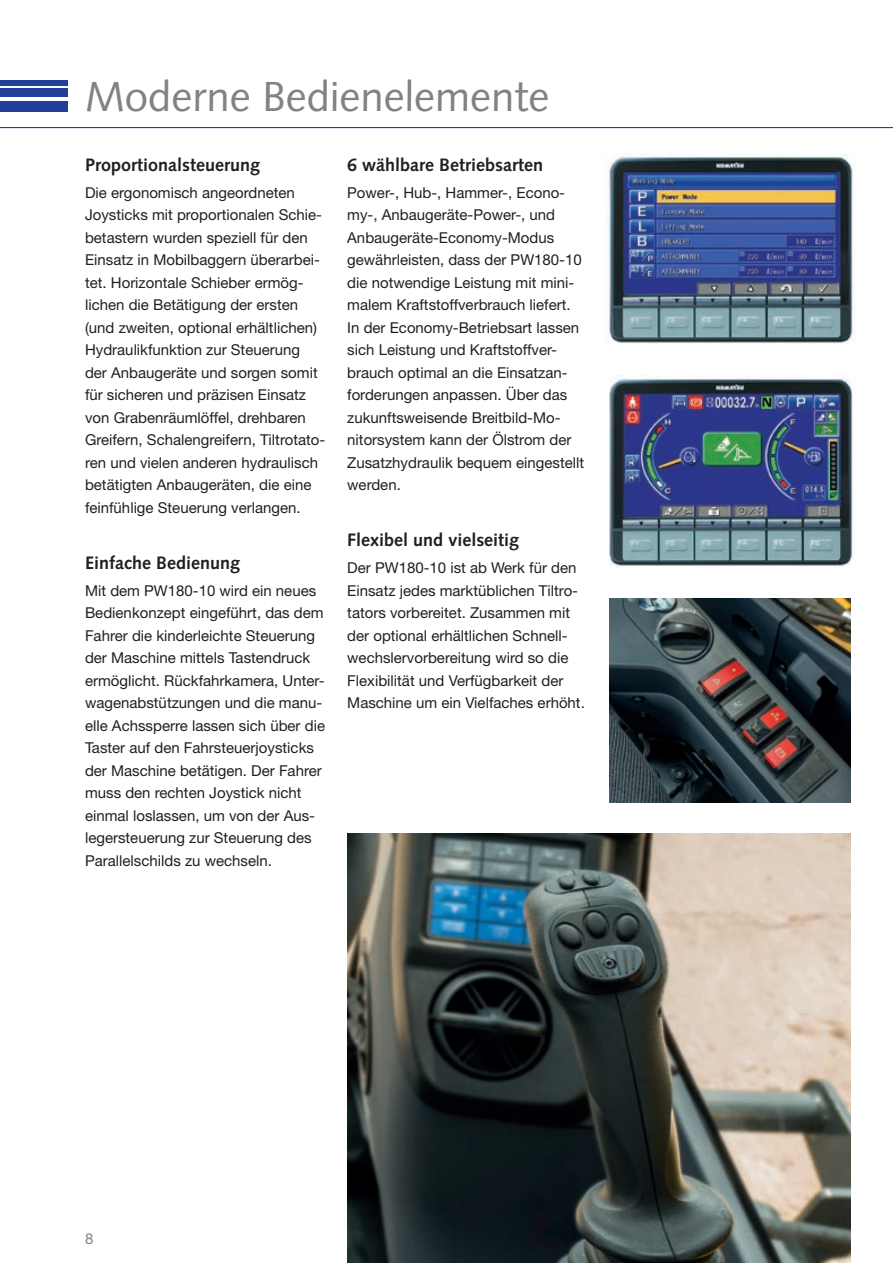
<style>
.page{position:relative;width:893px;height:1263px;background:#fff}
.page>*{position:absolute;margin:0;border:0;box-sizing:border-box;transform-origin:0 0}
.t1{font:42px "Syntax LTCE";color:#808285}
.t2{font:700 18px "Syntax LTCE";color:#231f20}
.t3{font:15px/22.5px "Helvetica Neue LT Pro";color:#231f20}
.t4{font:15px "Helvetica Neue LT Pro";color:#808285}
</style>
<div class="page">
<hr style="left:0;top:127px;width:893px;height:1px;background:#223f99">
<div style="left:0;top:101px;width:68px;height:10px;background:#223f99"></div>
<div style="left:0;top:89px;width:68px;height:8px;background:#223f99"></div>
<div style="left:0;top:80px;width:68px;height:5px;background:#223f99"></div>
<img style="left:347px;top:833px;width:503px;height:430px">
<img style="left:609px;top:598px;width:241px;height:205px">
<img style="left:607px;top:153px;width:248px;height:191px">
<img style="left:609px;top:376px;width:244px;height:192px">
<h1 class="t1" style="left:85px;top:72px;width:466px">Moderne Bedienelemente</h1>
<p class="t2" style="left:85px;top:154px;width:177px">Proportionalsteuerung</p>
<p class="t3" style="left:85px;top:181px;width:242px">Die ergonomisch angeordneten Joysticks mit proportionalen Schie&shy;betastern wurden speziell für den Einsatz in Mobilbaggern überarbei&shy;tet. Horizontale Schieber ermög&shy;lichen die Betätigung der ersten (und zweiten, optional erhältlichen)<br>Hydraulikfunktion zur Steuerung der Anbaugeräte und sorgen somit für sicheren und präzisen Einsatz von Grabenräumlöffel, drehbaren Greifern, Schalengreifern, Tiltrotato&shy;ren und vielen anderen hydraulisch betätigten Anbaugeräten, die eine feinfühlige Steuerung verlangen.</p>
<p class="t2" style="left:85px;top:552px;width:157px">Einfache Bedienung</p>
<p class="t3" style="left:85px;top:579px;width:242px">Mit dem PW180-10 wird ein neues Bedienkonzept eingeführt, das dem Fahrer die kinderleichte Steuerung der Maschine mittels Tastendruck ermöglicht. Rückfahrkamera, Unter&shy;wagenabstützungen und die manu&shy;elle Achssperre lassen sich über die Taster auf den Fahrsteuerjoysticks der Maschine betätigen. Der Fahrer muss den rechten Joystick nicht einmal loslassen, um von der Aus&shy;legersteuerung zur Steuerung des Parallelschilds zu wechseln.</p>
<p class="t2" style="left:347px;top:154px;width:198px">6 wählbare Betriebsarten</p>
<p class="t3" style="left:347px;top:181px;width:238px">Power-, Hub-, Hammer-, Econo&shy;my-, Anbaugeräte-Power-, und<br>Anbaugeräte-Economy-Modus gewährleisten, dass der PW180‑10 die notwendige Leistung mit mini&shy;malem Kraftstoffverbrauch liefert.<br>In der Economy-Betriebsart lassen sich Leistung und Kraftstoffver&shy;brauch optimal an die Einsatzan&shy;forderungen anpassen. Über das zukunftsweisende Breitbild-Mo&shy;nitorsystem kann der Ölstrom der<br>Zusatzhydraulik bequem eingestellt werden.</p>
<p class="t2" style="left:347px;top:530px;width:174px">Flexibel und vielseitig</p>
<p class="t3" style="left:347px;top:556px;width:239px">Der PW180-10 ist ab Werk für den Einsatz jedes marktüblichen Tiltro&shy;tators vorbereitet. Zusammen mit der optional erhältlichen Schnell&shy;wechslervorbereitung wird so die Flexibilität und Verfügbarkeit der Maschine um ein Vielfaches erhöht.</p>
<p class="t4" style="left:85px;top:1229px;width:10px">8</p>
</div>
